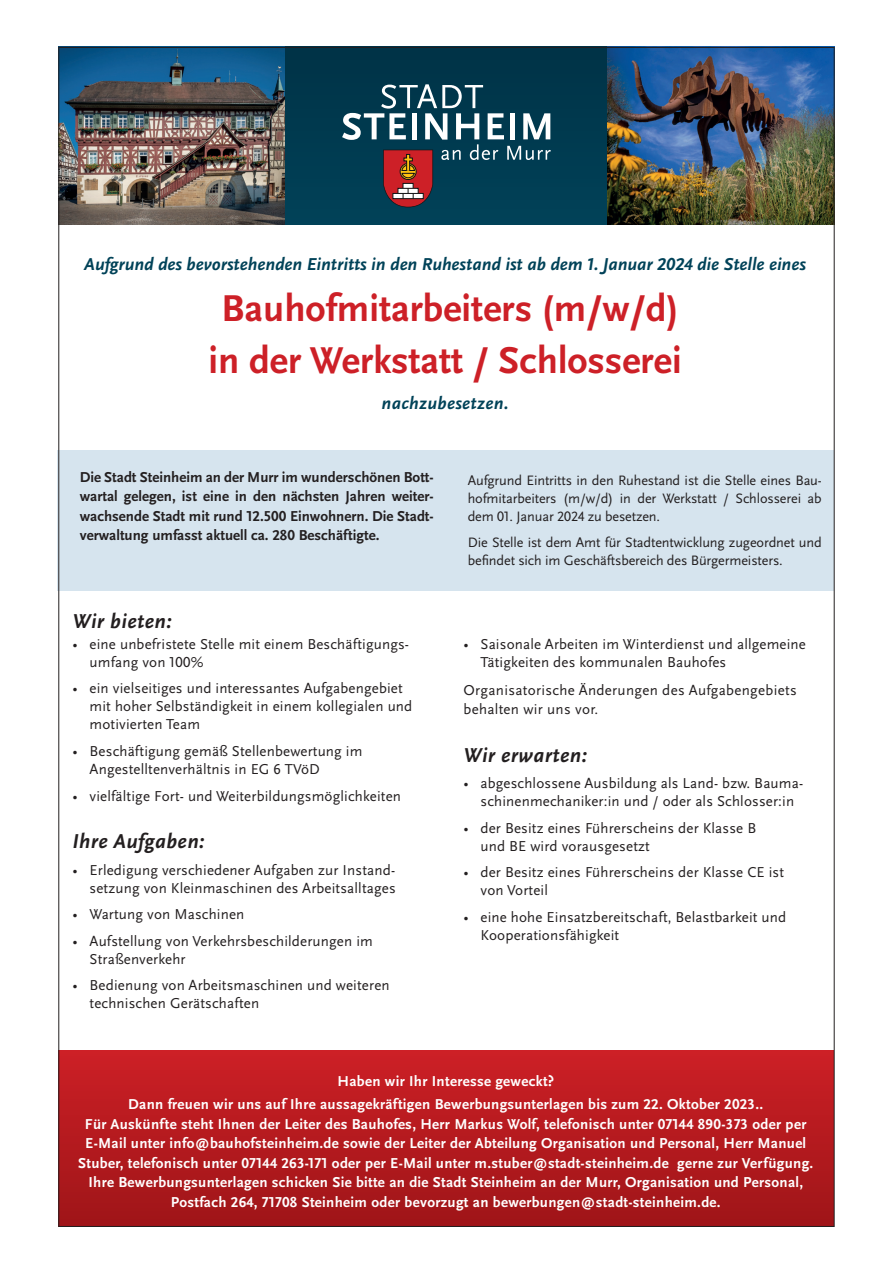
<style>
.page{position:relative;width:893px;height:1263px;background:#fff}
.page>*{position:absolute;margin:0;border:0;box-sizing:border-box;transform-origin:0 0}
.t1{font:700 39px/51px "Scala Sans Pro";color:#cd2027;text-align:center}
.t2{font:italic 700 21px "Scala Sans Pro";letter-spacing:.02em;color:#231f20}
.t3{font:italic 700 18px "Scala Sans Pro";color:#014258}
.t4{font:italic 700 18px "Scala Sans Pro";letter-spacing:.02em;color:#014258}
.t5{font:15px/18px "Scala Sans Pro";letter-spacing:.01em;color:#231f20}
.t6{font:700 15px/19.5px "Scala Sans Pro";letter-spacing:.02em;color:#fff;text-align:center}
.t7{font:700 15px/19.5px "Scala Sans Pro";color:#231f20;text-align:justify}
.t8{font:14.25px/18px "Scala Sans Pro";letter-spacing:-.01em;color:#231f20;text-align:justify}
</style>
<div class="page">
<div style="left:58px;top:47px;width:777px;height:177px;background:#00394e"></div>
<svg style="left:342px;top:84px;width:209px;height:123px"></svg>
<img style="left:60px;top:49px;width:225px;height:175px">
<img style="left:607px;top:47px;width:228px;height:177px">
<div style="left:57px;top:451px;width:777px;height:140px;background:#d6e4ee"></div>
<div style="left:58px;top:1050px;width:775px;height:177px;background:linear-gradient(to bottom,#cc2026,#9e1518)"></div>
<p class="t3" style="left:84px;top:254px;width:723px">Aufgrund des bevorstehenden Eintritts in den Ruhestand ist ab dem 1. Januar 2024 die Stelle eines</p>
<h1 class="t1" style="left:209px;top:284px;width:475px">Bauhofmitarbeiters (m/w/d) in der Werkstatt / Schlosserei</h1>
<p class="t4" style="left:382px;top:393px;width:128px">nachzubesetzen.</p>
<p class="t7" style="left:80px;top:467px;width:356px">Die Stadt Steinheim an der Murr im wunderschönen Bott&shy;wartal gelegen, ist eine in den nächsten Jahren weiter&shy;wachsende Stadt mit rund 12.500 Einwohnern. Die Stadt&shy;verwaltung umfasst aktuell ca. 280 Beschäftigte.</p>
<p class="t8" style="left:468px;top:471px;width:356px">Aufgrund Eintritts in den Ruhestand ist die Stelle eines Bau&shy;hofmitarbeiters (m/w/d) in der Werkstatt / Schlosserei ab dem 01. Januar 2024 zu besetzen.</p>
<p class="t8" style="left:468px;top:534px;width:356px">Die Stelle ist dem Amt für Stadtentwicklung zugeordnet und befindet sich im Geschäftsbereich des Bürgermeisters.</p>
<h2 class="t2" style="left:73px;top:610px;width:101px">Wir bieten:</h2>
<p class="t5" style="left:90px;top:635px;width:321px;text-indent:-17px">• eine unbefristete Stelle mit einem Beschäftigungs&shy;umfang von 100%</p>
<p class="t5" style="left:90px;top:680px;width:324px;text-indent:-17px">• ein vielseitiges und interessantes Aufgabengebiet mit hoher Selbständigkeit in einem kollegialen und motivierten Team</p>
<p class="t5" style="left:90px;top:742px;width:274px;text-indent:-17px">• Beschäftigung gemäß Stellenbewertung im<br>Angestelltenverhältnis in EG 6 TVöD</p>
<p class="t5" style="left:73px;top:787px;width:330px">• vielfältige Fort- und Weiterbildungsmöglichkeiten</p>
<h2 class="t2" style="left:73px;top:829px;width:133px">Ihre Aufgaben:</h2>
<p class="t5" style="left:73px;top:861px;width:325px;text-align:right">• Erledigung verschiedener Aufgaben zur Instand&shy;setzung von Kleinmaschinen des Arbeitsalltages</p>
<p class="t5" style="left:73px;top:905px;width:173px">• Wartung von Maschinen</p>
<p class="t5" style="left:90px;top:932px;width:285px;text-indent:-17px">• Aufstellung von Verkehrsbeschilderungen im<br>Straßenverkehr</p>
<p class="t5" style="left:90px;top:976px;width:302px;text-indent:-17px">• Bedienung von Arbeitsmaschinen und weiteren technischen Gerätschaften</p>
<p class="t5" style="left:480px;top:635px;width:327px;text-indent:-17px">• Saisonale Arbeiten im Winterdienst und allgemeine<br>Tätigkeiten des kommunalen Bauhofes</p>
<p class="t5" style="left:463px;top:680px;width:335px;line-height:19.5px">Organisatorische Änderungen des Aufgabengebiets behalten wir uns vor.</p>
<h2 class="t2" style="left:463px;top:743px;width:125px">Wir erwarten:</h2>
<p class="t5" style="left:463px;top:774px;width:341px;text-align:center">• abgeschlossene Ausbildung als Land- bzw. Bauma&shy;schinenmechaniker:in und / oder als Schlosser:in</p>
<p class="t5" style="left:480px;top:819px;width:277px;text-indent:-17px">• der Besitz eines Führerscheins der Klasse B und BE wird vorausgesetzt</p>
<p class="t5" style="left:480px;top:864px;width:305px;text-indent:-17px">• der Besitz eines Führerscheins der Klasse CE ist von Vorteil</p>
<p class="t5" style="left:480px;top:908px;width:307px;text-indent:-17px">• eine hohe Einsatzbereitschaft, Belastbarkeit und<br>Kooperationsfähigkeit</p>
<p class="t6" style="left:128px;top:1069px;width:636px;line-height:23.5px">Haben wir Ihr Interesse geweckt?<br>Dann freuen wir uns auf Ihre aussagekräftigen Bewerbungsunterlagen bis zum 22. Oktober 2023..</p>
<p class="t6" style="left:78px;top:1114px;width:736px">Für Auskünfte steht Ihnen der Leiter des Bauhofes, Herr Markus Wolf, telefonisch unter 07144 890-373 oder per E-Mail unter info@bauhofsteinheim.de sowie der Leiter der Abteilung Organisation und Personal, Herr Manuel Stuber, telefonisch unter 07144 263-171 oder per E-Mail unter m.stuber@stadt-steinheim.de gerne zur Verfügung.<br>Ihre Bewerbungsunterlagen schicken Sie bitte an die Stadt Steinheim an der Murr, Organisation und Personal, Postfach 264, 71708 Steinheim oder bevorzugt an bewerbungen@stadt-steinheim.de.</p>
</div>
